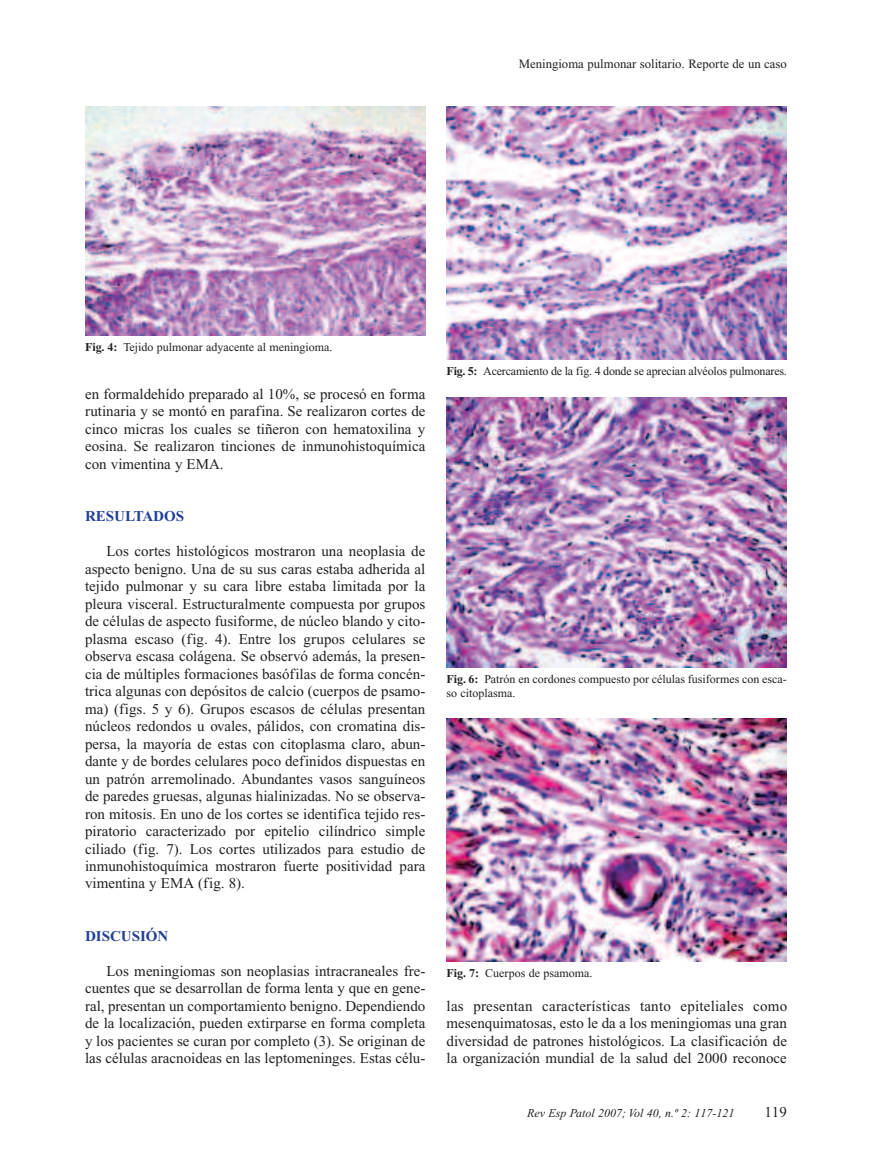
<style>
.page{position:relative;width:872px;height:1170px;background:#fff}
.page>*{position:absolute;margin:0;border:0;box-sizing:border-box;transform-origin:0 0}
.t1{font:15px/17.5px "Times New Roman";color:#231f20;text-align:justify}
.t2{font:700 15px "Times New Roman";color:#223f99}
.t3{font:12.75px "Times New Roman";color:#231f20}
.t4{font:12px/14.2px "Times New Roman";color:#231f20}
.t5{font:italic 12px "Times New Roman";color:#231f20}
.s1{font-weight:700}
</style>
<div class="page">
<img style="left:85px;top:106px;width:340px;height:230px">
<img style="left:446px;top:106px;width:341px;height:253px">
<img style="left:446px;top:397px;width:341px;height:270px">
<img style="left:446px;top:718px;width:341px;height:243px">
<p class="t3" style="left:519px;top:60px;width:270px">Meningioma pulmonar solitario. Reporte de un caso</p>
<p class="t4" style="left:85px;top:341px;width:249px"><span class="s1">Fig. 4:</span> Tejido pulmonar adyacente al meningioma.</p>
<p class="t1" style="left:85px;top:386px;width:342px">en formaldehído preparado al 10%, se procesó en forma rutinaria y se montó en parafina. Se realizaron cortes de cinco micras los cuales se tiñeron con hematoxilina y eosina. Se realizaron tinciones de inmunohistoquímica con vimentina y EMA.</p>
<p class="t2" style="left:85px;top:511px;width:100px">RESULTADOS</p>
<p class="t1" style="left:85px;top:544px;width:342px;text-indent:21px">Los cortes histológicos mostraron una neoplasia de aspecto benigno. Una de su sus caras estaba adherida al tejido pulmonar y su cara libre estaba limitada por la pleura visceral. Estructuralmente compuesta por grupos de células de aspecto fusiforme, de núcleo blando y cito&shy;plasma escaso (fig. 4). Entre los grupos celulares se observa escasa colágena. Se observó además, la presen&shy;cia de múltiples formaciones basófilas de forma concén&shy;trica algunas con depósitos de calcio (cuerpos de psamo&shy;ma) (figs. 5 y 6). Grupos escasos de células presentan núcleos redondos u ovales, pálidos, con cromatina dis&shy;persa, la mayoría de estas con citoplasma claro, abun&shy;dante y de bordes celulares poco definidos dispuestas en un patrón arremolinado. Abundantes vasos sanguíneos de paredes gruesas, algunas hialinizadas. No se observa&shy;ron mitosis. En uno de los cortes se identifica tejido res&shy;piratorio caracterizado por epitelio cilíndrico simple ciliado (fig. 7). Los cortes utilizados para estudio de inmunohistoquímica mostraron fuerte positividad para vimentina y EMA (fig. 8).</p>
<p class="t2" style="left:85px;top:930px;width:85px">DISCUSIÓN</p>
<p class="t1" style="left:85px;top:963px;width:342px;text-indent:21px">Los meningiomas son neoplasias intracraneales fre&shy;cuentes que se desarrollan de forma lenta y que en gene&shy;ral, presentan un comportamiento benigno. Dependiendo de la localización, pueden extirparse en forma completa y los pacientes se curan por completo (3). Se originan de las células aracnoideas en las leptomeninges. Estas célu-</p>
<p class="t4" style="left:446px;top:365px;width:342px"><span class="s1">Fig. 5:</span> Acercamiento de la fig. 4 donde se aprecian alvéolos pulmonares.</p>
<p class="t4" style="left:446px;top:673px;width:342px"><span class="s1">Fig. 6:</span> Patrón en cordones compuesto por células fusiformes con esca&shy;so citoplasma.</p>
<p class="t4" style="left:446px;top:967px;width:147px"><span class="s1">Fig. 7:</span> Cuerpos de psamoma.</p>
<p class="t1" style="left:446px;top:998px;width:342px">las presentan características tanto epiteliales como mesenquimatosas, esto le da a los meningiomas una gran diversidad de patrones histológicos. La clasificación de la organización mundial de la salud del 2000 reconoce</p>
<p class="t5" style="left:527px;top:1108px;width:209px">Rev Esp Patol 2007; Vol 40, n.º 2: 117-121</p>
<p class="t1" style="left:764px;top:1104px;width:24px">119</p>
</div>
